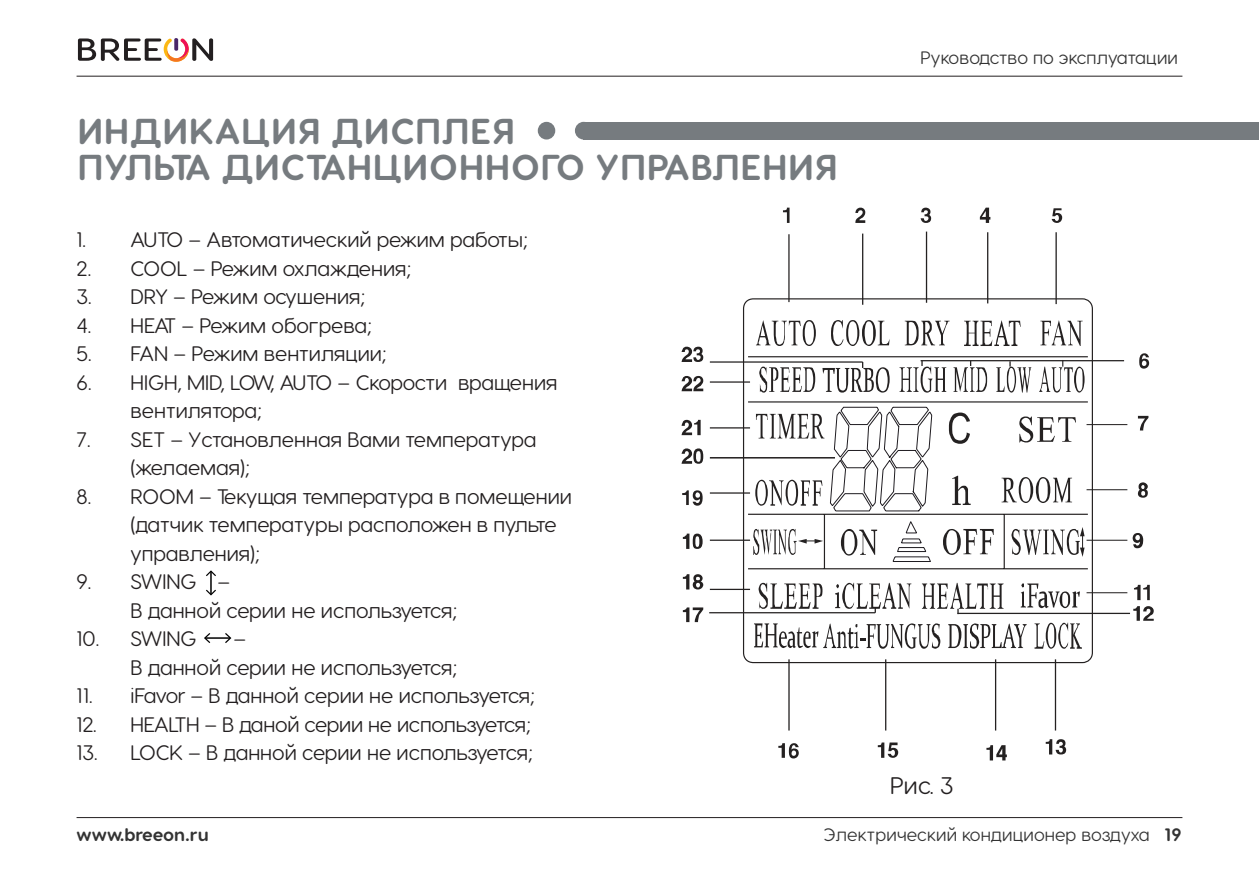
<style>
.page{position:relative;width:1259px;height:893px;background:#fff}
.page>*{position:absolute;margin:0;border:0;box-sizing:border-box;transform-origin:0 0}
.Zagolovok_in_box{font:700 36px/36px "Visby Round CF";letter-spacing:.03em;color:#767b7f}
.Pict_november{font:24px "Visby Round CF";color:#231f20}
.t1{font:21px/28.5px "Visby Round CF";color:#231f20}
.t2{font:21px "Visby Round CF";letter-spacing:-.02em;color:#231f20}
.t3{font:18px "Visby Round CF";letter-spacing:.01em;color:#333}
.t4{font:700 18px "Visby Round CF";letter-spacing:-.01em;color:#333}
.s1{font-weight:700}
</style>
<div class="page">
<hr style="left:77px;top:76px;width:1105px;height:1px;background:#231f20">
<hr style="left:77px;top:817px;width:1105px;height:1px;background:#231f20">
<svg style="left:78px;top:38px;width:135px;height:24px"></svg>
<svg style="left:892px;top:521px;width:39px;height:41px"></svg>
<hr style="left:748px;top:356px;width:340px;height:1px;background:#242121">
<hr style="left:748px;top:401px;width:340px;height:2px;background:#242121">
<hr style="left:748px;top:514px;width:340px;height:1px;background:#242121">
<hr style="left:748px;top:568px;width:340px;height:1px;background:#242121">
<hr style="left:824px;top:514px;width:1px;height:55px;background:#242121">
<hr style="left:1003px;top:514px;width:2px;height:55px;background:#242121">
<svg style="left:756px;top:320px;width:60px;height:26px"></svg>
<svg style="left:831px;top:320px;width:58px;height:26px"></svg>
<svg style="left:905px;top:321px;width:44px;height:24px"></svg>
<svg style="left:964px;top:320px;width:56px;height:26px"></svg>
<svg style="left:1040px;top:320px;width:42px;height:26px"></svg>
<svg style="left:759px;top:367px;width:56px;height:26px"></svg>
<svg style="left:756px;top:414px;width:68px;height:24px"></svg>
<svg style="left:755px;top:480px;width:67px;height:26px"></svg>
<svg style="left:1001px;top:477px;width:71px;height:26px"></svg>
<svg style="left:1019px;top:416px;width:57px;height:26px"></svg>
<svg style="left:952px;top:476px;width:18px;height:29px"></svg>
<svg style="left:949px;top:413px;width:21px;height:31px"></svg>
<svg style="left:841px;top:529px;width:36px;height:27px"></svg>
<svg style="left:943px;top:529px;width:50px;height:26px"></svg>
<svg style="left:758px;top:583px;width:64px;height:26px"></svg>
<svg style="left:1034px;top:623px;width:48px;height:26px"></svg>
<svg style="left:830px;top:406px;width:102px;height:106px"></svg>
<div style="left:743px;top:298px;width:350px;height:365px;border:1px solid #242121;border-radius:10px"></div>
<svg style="left:753px;top:529px;width:70px;height:26px"></svg>
<svg style="left:1011px;top:527px;width:73px;height:30px"></svg>
<svg style="left:1020px;top:583px;width:60px;height:25px"></svg>
<svg style="left:754px;top:623px;width:186px;height:26px"></svg>
<svg style="left:948px;top:623px;width:78px;height:26px"></svg>
<hr style="left:788px;top:234px;width:1px;height:68px;background:#242121">
<hr style="left:862px;top:234px;width:1px;height:71px;background:#242121">
<hr style="left:926px;top:232px;width:1px;height:71px;background:#242121">
<hr style="left:987px;top:232px;width:1px;height:71px;background:#242121">
<hr style="left:1055px;top:232px;width:1px;height:72px;background:#242121">
<hr style="left:788px;top:659px;width:1px;height:71px;background:#242121">
<hr style="left:885px;top:659px;width:1px;height:71px;background:#242121">
<hr style="left:995px;top:659px;width:1px;height:71px;background:#242121">
<hr style="left:1055px;top:659px;width:1px;height:71px;background:#242121">
<hr style="left:710px;top:381px;width:40px;height:2px;background:#242121">
<hr style="left:710px;top:427px;width:40px;height:1px;background:#242121">
<hr style="left:710px;top:492px;width:40px;height:2px;background:#242121">
<hr style="left:710px;top:540px;width:40px;height:1px;background:#242121">
<hr style="left:710px;top:589px;width:40px;height:1px;background:#242121">
<hr style="left:1086px;top:424px;width:41px;height:1px;background:#242121">
<hr style="left:1086px;top:489px;width:41px;height:1px;background:#242121">
<hr style="left:1086px;top:540px;width:41px;height:1px;background:#242121">
<hr style="left:1086px;top:592px;width:41px;height:1px;background:#242121">
<hr style="left:710px;top:457px;width:125px;height:2px;background:#242121">
<svg style="left:822px;top:362px;width:67px;height:31px"></svg>
<hr style="left:710px;top:361px;width:152px;height:2px;background:#242121">
<svg style="left:899px;top:361px;width:47px;height:32px"></svg>
<svg style="left:953px;top:361px;width:34px;height:31px"></svg>
<svg style="left:996px;top:361px;width:35px;height:32px"></svg>
<hr style="left:920px;top:360px;width:204px;height:1px;background:#242121">
<svg style="left:835px;top:583px;width:76px;height:30px"></svg>
<svg style="left:922px;top:583px;width:81px;height:30px"></svg>
<hr style="left:709px;top:612px;width:166px;height:1px;background:#242121">
<hr style="left:957px;top:613px;width:173px;height:1px;background:#242121">
<svg style="left:783px;top:208px;width:6px;height:15px"></svg>
<svg style="left:855px;top:208px;width:10px;height:15px"></svg>
<svg style="left:920px;top:208px;width:11px;height:15px"></svg>
<svg style="left:980px;top:208px;width:10px;height:15px"></svg>
<svg style="left:1051px;top:208px;width:11px;height:15px"></svg>
<svg style="left:1138px;top:416px;width:10px;height:14px"></svg>
<svg style="left:1039px;top:360px;width:45px;height:33px"></svg>
<svg style="left:1139px;top:353px;width:10px;height:16px"></svg>
<svg style="left:1138px;top:482px;width:9px;height:16px"></svg>
<svg style="left:1132px;top:533px;width:11px;height:15px"></svg>
<svg style="left:1134px;top:585px;width:15px;height:15px"></svg>
<svg style="left:1133px;top:606px;width:20px;height:15px"></svg>
<svg style="left:1045px;top:739px;width:21px;height:15px"></svg>
<svg style="left:986px;top:745px;width:21px;height:15px"></svg>
<svg style="left:878px;top:742px;width:20px;height:16px"></svg>
<svg style="left:778px;top:743px;width:21px;height:15px"></svg>
<svg style="left:683px;top:607px;width:20px;height:15px"></svg>
<svg style="left:683px;top:574px;width:20px;height:15px"></svg>
<svg style="left:683px;top:534px;width:19px;height:15px"></svg>
<svg style="left:682px;top:490px;width:20px;height:16px"></svg>
<svg style="left:681px;top:448px;width:22px;height:16px"></svg>
<svg style="left:681px;top:420px;width:19px;height:15px"></svg>
<svg style="left:681px;top:376px;width:22px;height:15px"></svg>
<svg style="left:681px;top:347px;width:22px;height:15px"></svg>
<div style="left:583px;top:122px;width:676px;height:18px;background:#767b7f"></div>
<div style="left:575px;top:122px;width:17px;height:18px;background:#767b7f;border-radius:50%"></div>
<div style="left:538px;top:122px;width:17px;height:18px;background:#767b7f;border-radius:50%"></div>
<hr style="left:205px;top:637px;width:25px;height:2px;background:#000">
<svg style="left:204px;top:633px;width:6px;height:10px"></svg>
<svg style="left:225px;top:633px;width:6px;height:10px"></svg>
<hr style="left:210px;top:572px;width:2px;height:22px;background:#000">
<svg style="left:206px;top:570px;width:10px;height:6px"></svg>
<svg style="left:206px;top:590px;width:10px;height:5px"></svg>
<p class="Zagolovok_in_box" style="left:78px;top:114px;width:761px">ИНДИКАЦИЯ ДИСПЛЕЯ<br>ПУЛЬТА ДИСТАНЦИОННОГО УПРАВЛЕНИЯ</p>
<p class="t1" style="left:77px;top:225px;width:453px">1. AUTO – Автоматический режим работы;</p>
<p class="t1" style="left:77px;top:254px;width:336px">2. COOL – Режим охлаждения;</p>
<p class="t1" style="left:77px;top:282px;width:290px">3. DRY – Режим осушения;</p>
<p class="t1" style="left:77px;top:311px;width:297px">4. HEAT – Режим обогрева;</p>
<p class="t1" style="left:77px;top:339px;width:312px">5. FAN – Режим вентиляции;</p>
<p class="t1" style="left:131px;top:368px;width:428px;text-indent:-54px">6. HIGH, MID, LOW, AUTO – Скорости вращения вентилятора;</p>
<p class="t1" style="left:131px;top:425px;width:407px;text-indent:-54px">7. SET – Установленная Вами температура (желаемая);</p>
<p class="t1" style="left:131px;top:482px;width:443px;text-indent:-54px">8. ROOM – Текущая температура в помещении (датчик температуры расположен в пульте управления);</p>
<p class="t1" style="left:131px;top:567px;width:328px;text-indent:-54px">9. SWING –<br>В данной серии не используется;</p>
<p class="t1" style="left:77px;top:624px;width:122px">10. SWING</p>
<p class="t1" style="left:131px;top:624px;width:328px;text-indent:103px">–<br>В данной серии не используется;</p>
<p class="t2" style="left:77px;top:682px;width:460px">11. iFavor – В данной серии не используется;</p>
<p class="t1" style="left:77px;top:710px;width:456px">12. HEALTH – В даной серии не используется;</p>
<p class="t1" style="left:77px;top:738px;width:458px">13. LOCK – В данной серии не используется;</p>
<p class="t3" style="left:920px;top:46px;width:259px">Руководство по эксплуатации</p>
<p class="Pict_november" style="left:890px;top:770px;width:65px">Рис. 3</p>
<p class="t4" style="left:77px;top:823px;width:134px">www.breeon.ru</p>
<p class="t3" style="left:824px;top:823px;width:359px">Электрический кондиционер воздуха <span class="s1">19</span></p>
</div>
